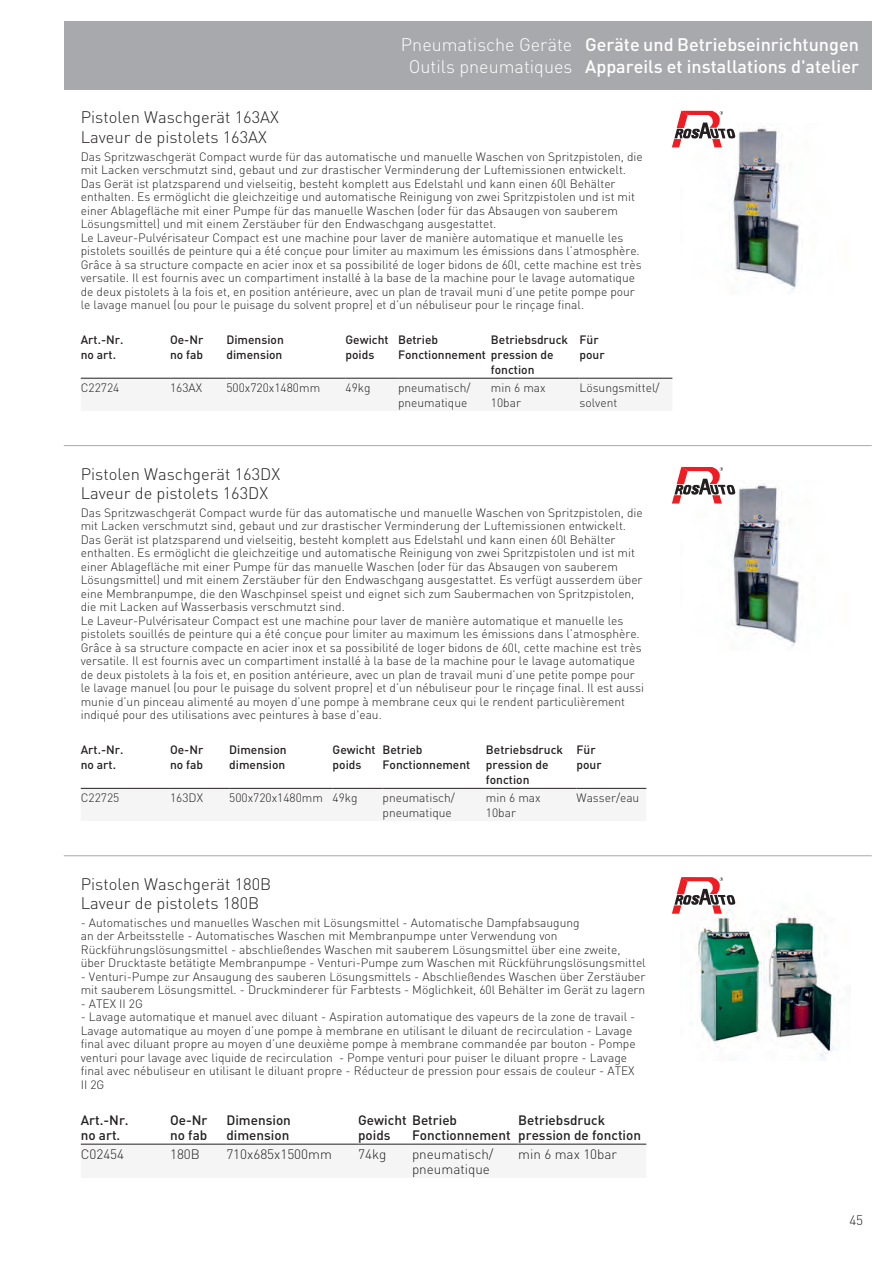
<style>
.page{position:relative;width:893px;height:1263px;background:#fff}
.page>*{position:absolute;margin:0;border:0;box-sizing:border-box;transform-origin:0 0}
.t1{font:500 18px/22.5px "DIN Pro";color:#fff;text-align:center}
.t2{font:300 16.5px/19.5px "DIN Pro";color:#231f20}
.t3{font:500 13.5px/15px "DIN Pro";color:#231f20}
.t4{font:300 13.5px/15px "DIN Pro";color:#231f20}
.t5{font:300 12px/13.5px "DIN Pro";color:#231f20}
.t6{font:500 12px/15px "DIN Pro";color:#231f20}
.s1{font-weight:300}
</style>
<div class="page">
<hr style="left:81px;top:378px;width:89px;height:1px;background:#231f20">
<hr style="left:170px;top:378px;width:56px;height:1px;background:#231f20">
<hr style="left:226px;top:378px;width:119px;height:1px;background:#231f20">
<hr style="left:345px;top:378px;width:53px;height:1px;background:#231f20">
<hr style="left:398px;top:378px;width:93px;height:1px;background:#231f20">
<hr style="left:491px;top:378px;width:88px;height:1px;background:#231f20">
<hr style="left:579px;top:378px;width:93px;height:1px;background:#231f20">
<img style="left:714px;top:126px;width:86px;height:164px">
<svg style="left:672px;top:111px;width:64px;height:36px"></svg>
<div style="left:64px;top:21px;width:808px;height:69px;background:#a8a9ad"></div>
<hr style="left:64px;top:445px;width:808px;height:1px;background:#a8a9ad">
<img style="left:730px;top:483px;width:70px;height:163px">
<svg style="left:672px;top:467px;width:64px;height:37px"></svg>
<hr style="left:81px;top:788px;width:89px;height:1px;background:#231f20">
<hr style="left:170px;top:788px;width:59px;height:1px;background:#231f20">
<hr style="left:229px;top:788px;width:104px;height:1px;background:#231f20">
<hr style="left:333px;top:788px;width:50px;height:1px;background:#231f20">
<hr style="left:383px;top:788px;width:103px;height:1px;background:#231f20">
<hr style="left:486px;top:788px;width:91px;height:1px;background:#231f20">
<hr style="left:577px;top:788px;width:69px;height:1px;background:#231f20">
<hr style="left:64px;top:855px;width:808px;height:1px;background:#a8a9ad">
<img style="left:696px;top:916px;width:147px;height:144px">
<svg style="left:672px;top:877px;width:64px;height:37px"></svg>
<hr style="left:81px;top:1144px;width:89px;height:1px;background:#231f20">
<hr style="left:170px;top:1144px;width:56px;height:1px;background:#231f20">
<hr style="left:226px;top:1144px;width:132px;height:1px;background:#231f20">
<hr style="left:358px;top:1144px;width:54px;height:1px;background:#231f20">
<hr style="left:412px;top:1144px;width:106px;height:1px;background:#231f20">
<hr style="left:518px;top:1144px;width:128px;height:1px;background:#231f20">
<h1 class="t1" style="left:401px;top:31px;width:459px"><span class="s1">Pneumatische Geräte</span> Geräte und Betriebseinrichtungen<br><span class="s1">Outils pneumatiques</span> Appareils et installations d'atelier</h1>
<h2 class="t2" style="left:81px;top:106px;width:200px">Pistolen Waschgerät 163AX<br>Laveur de pistolets 163AX</h2>
<p class="t5" style="left:81px;top:149px;width:563px">Das Spritzwaschgerät Compact wurde für das automatische und manuelle Waschen von Spritzpistolen, die mit Lacken verschmutzt sind, gebaut und zur drastischer Verminderung der Luftemissionen entwickelt.<br>Das Gerät ist platzsparend und vielseitig, besteht komplett aus Edelstahl und kann einen 60l Behälter enthalten. Es ermöglicht die gleichzeitige und automatische Reinigung von zwei Spritzpistolen und ist mit einer Ablagefläche mit einer Pumpe für das manuelle Waschen (oder für das Absaugen von sauberem Lösungsmittel) und mit einem Zerstäuber für den Endwaschgang ausgestattet.<br>Le Laveur-Pulvérisateur Compact est une machine pour laver de manière automatique et manuelle les pistolets souillés de peinture qui a été conçue pour limiter au maximum les émissions dans l’atmosphère.<br>Grâce à sa structure compacte en acier inox et sa possibilité de loger bidons de 60l, cette machine est très versatile. Il est fournis avec un compartiment installé à la base de la machine pour le lavage automatique de deux pistolets à la fois et, en position antérieure, avec un plan de travail muni d’une petite pompe pour le lavage manuel (ou pour le puisage du solvent propre) et d’un nébuliseur pour le rinçage final.</p>
<p class="t6" style="left:81px;top:331px;width:44px">Art.-Nr. no art.</p>
<p class="t6" style="left:170px;top:331px;width:35px">Oe-Nr no fab</p>
<p class="t6" style="left:226px;top:331px;width:59px">Dimension dimension</p>
<p class="t6" style="left:345px;top:331px;width:45px">Gewicht poids</p>
<p class="t6" style="left:398px;top:331px;width:157px">Betrieb<br>Fonctionnement pression de</p>
<p class="t6" style="left:491px;top:331px;width:79px">Betriebsdruck</p>
<p class="t6" style="left:491px;top:361px;width:45px">fonction</p>
<p class="t6" style="left:579px;top:331px;width:27px">Für pour</p>
<p class="t5" style="left:81px;top:379px;width:40px">C22724</p>
<p class="t5" style="left:170px;top:379px;width:34px">163AX</p>
<p class="t5" style="left:226px;top:379px;width:95px">500x720x1480mm</p>
<p class="t5" style="left:345px;top:379px;width:27px">49kg</p>
<p class="t5" style="left:398px;top:379px;width:74px;line-height:15px">pneumatisch/ pneumatique</p>
<p class="t5" style="left:491px;top:379px;width:56px;line-height:15px">min 6 max<br>10bar</p>
<p class="t5" style="left:579px;top:379px;width:81px;line-height:15px">Lösungsmittel/ solvent</p>
<h2 class="t2" style="left:81px;top:462px;width:201px">Pistolen Waschgerät 163DX<br>Laveur de pistolets 163DX</h2>
<p class="t5" style="left:81px;top:505px;width:565px">Das Spritzwaschgerät Compact wurde für das automatische und manuelle Waschen von Spritzpistolen, die mit Lacken verschmutzt sind, gebaut und zur drastischer Verminderung der Luftemissionen entwickelt.<br>Das Gerät ist platzsparend und vielseitig, besteht komplett aus Edelstahl und kann einen 60l Behälter enthalten. Es ermöglicht die gleichzeitige und automatische Reinigung von zwei Spritzpistolen und ist mit einer Ablagefläche mit einer Pumpe für das manuelle Waschen (oder für das Absaugen von sauberem Lösungsmittel) und mit einem Zerstäuber für den Endwaschgang ausgestattet. Es verfügt ausserdem über eine Membranpumpe, die den Waschpinsel speist und eignet sich zum Saubermachen von Spritzpistolen, die mit Lacken auf Wasserbasis verschmutzt sind.<br>Le Laveur-Pulvérisateur Compact est une machine pour laver de manière automatique et manuelle les pistolets souillés de peinture qui a été conçue pour limiter au maximum les émissions dans l’atmosphère.<br>Grâce à sa structure compacte en acier inox et sa possibilité de loger bidons de 60l, cette machine est très versatile. Il est fournis avec un compartiment installé à la base de la machine pour le lavage automatique de deux pistolets à la fois et, en position antérieure, avec un plan de travail muni d’une petite pompe pour le lavage manuel (ou pour le puisage du solvent propre) et d’un nébuliseur pour le rinçage final. Il est aussi munie d’un pinceau alimenté au moyen d’une pompe à membrane ceux qui le rendent particulièrement indiqué pour des utilisations avec peintures à base d'eau.</p>
<p class="t6" style="left:81px;top:741px;width:44px">Art.-Nr. no art.</p>
<p class="t6" style="left:170px;top:741px;width:35px">Oe-Nr no fab</p>
<p class="t6" style="left:229px;top:741px;width:59px">Dimension dimension</p>
<p class="t6" style="left:333px;top:741px;width:45px">Gewicht poids</p>
<p class="t6" style="left:383px;top:741px;width:89px">Betrieb<br>Fonctionnement</p>
<p class="t6" style="left:486px;top:741px;width:79px">Betriebsdruck pression de fonction</p>
<p class="t6" style="left:577px;top:741px;width:27px">Für pour</p>
<p class="t5" style="left:81px;top:790px;width:40px">C22725</p>
<p class="t5" style="left:170px;top:790px;width:35px">163DX</p>
<p class="t5" style="left:229px;top:790px;width:130px">500x720x1480mm 49kg</p>
<p class="t5" style="left:383px;top:789px;width:74px;line-height:15px">pneumatisch/ pneumatique</p>
<p class="t5" style="left:486px;top:789px;width:56px;line-height:15px">min 6 max<br>10bar</p>
<p class="t5" style="left:577px;top:790px;width:64px">Wasser/eau</p>
<h2 class="t2" style="left:81px;top:872px;width:192px">Pistolen Waschgerät 180B<br>Laveur de pistolets 180B</h2>
<p class="t5" style="left:81px;top:915px;width:566px">- Automatisches und manuelles Waschen mit Lösungsmittel - Automatische Dampfabsaugung<br>an der Arbeitsstelle - Automatisches Waschen mit Membranpumpe unter Verwendung von Rückführungslösungsmittel - abschließendes Waschen mit sauberem Lösungsmittel über eine zweite, über Drucktaste betätigte Membranpumpe - Venturi-Pumpe zum Waschen mit Rückführungslösungsmittel</p>
<p class="t5" style="left:81px;top:969px;width:566px">- Venturi-Pumpe zur Ansaugung des sauberen Lösungsmittels - Abschließendes Waschen über Zerstäuber mit sauberem Lösungsmittel. - Druckminderer für Farbtests - Möglichkeit, 60l Behälter im Gerät zu lagern</p>
<p class="t5" style="left:81px;top:996px;width:64px">- ATEX II 2G</p>
<p class="t5" style="left:81px;top:1009px;width:556px">- Lavage automatique et manuel avec diluant - Aspiration automatique des vapeurs de la zone de travail - Lavage automatique au moyen d’une pompe à membrane en utilisant le diluant de recirculation - Lavage final avec diluant propre au moyen d’une deuxième pompe à membrane commandée par bouton - Pompe venturi pour lavage avec liquide de recirculation - Pompe venturi pour puiser le diluant propre - Lavage final avec nébuliseur en utilisant le diluant propre - Réducteur de pression pour essais de couleur - ATEX II 2G</p>
<p class="t3" style="left:81px;top:1111px;width:49px">Art.-Nr. no art.</p>
<p class="t3" style="left:170px;top:1111px;width:39px">Oe-Nr no fab</p>
<p class="t3" style="left:226px;top:1111px;width:66px">Dimension dimension</p>
<p class="t3" style="left:358px;top:1111px;width:100px">Gewicht Betrieb poids</p>
<p class="t3" style="left:518px;top:1111px;width:124px">Betriebsdruck pression de fonction</p>
<p class="t3" style="left:412px;top:1126px;width:100px">Fonctionnement</p>
<p class="t4" style="left:81px;top:1145px;width:45px">C02454</p>
<p class="t4" style="left:170px;top:1145px;width:31px">180B</p>
<p class="t4" style="left:226px;top:1145px;width:107px">710x685x1500mm</p>
<p class="t4" style="left:358px;top:1145px;width:30px">74kg</p>
<p class="t4" style="left:412px;top:1145px;width:83px">pneumatisch/ pneumatique</p>
<p class="t4" style="left:518px;top:1145px;width:100px">min 6 max 10bar</p>
<p class="t4" style="left:849px;top:1211px;width:15px">45</p>
</div>
